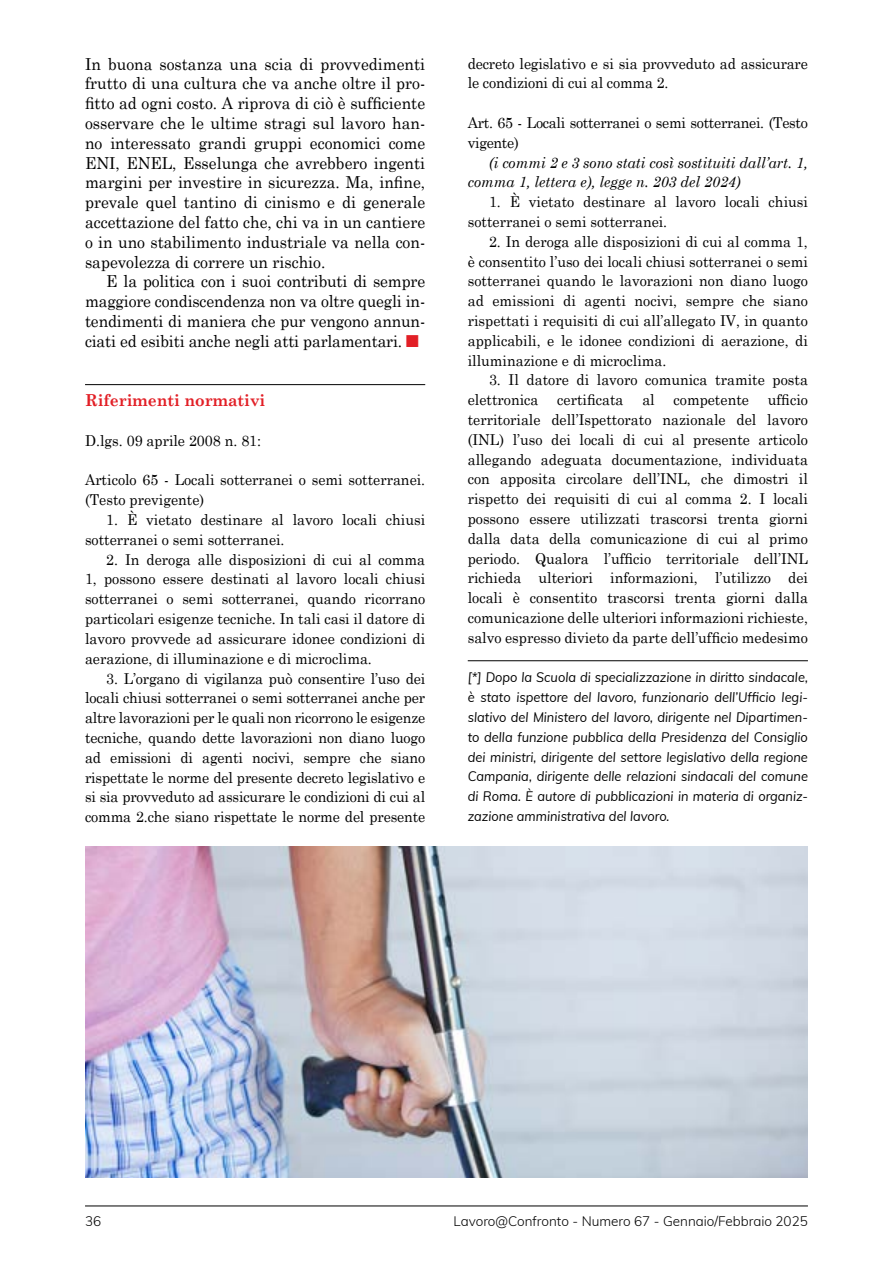
<style>
.page{position:relative;width:893px;height:1263px;background:#fff}
.page>*{position:absolute;margin:0;border:0;box-sizing:border-box;transform-origin:0 0}
.t1{font:16.5px/19.8px "Century Schoolbook";letter-spacing:-.005em;color:#000;text-align:justify;scale:.95 1}
.t2{font:700 16.5px "Century Schoolbook";color:#e21f26;scale:.95 1}
.t3{font:15px/19.8px "Century Schoolbook";color:#000;scale:.95 1}
.t4{font:italic 15px/19.8px "Century Schoolbook";color:#000;scale:.95 1}
.t5{font:15px/19.8px "Century Schoolbook";letter-spacing:-.02em;color:#000;scale:.95 1}
.t6{font:italic 13.5px/19.8px "Muli";color:#000;text-align:justify;scale:.95 1}
.t7{font:300 13.5px "Muli";color:#000}
.s1{font-family:"Monotype Sorts";color:#e21f26}
</style>
<div class="page">
<hr style="left:85px;top:1205px;width:723px;height:1px;background:#000">
<hr style="left:85px;top:384px;width:340px;height:1px;background:#000">
<hr style="left:468px;top:660px;width:340px;height:1px;background:#000">
<img style="left:85px;top:846px;width:723px;height:332px">
<p class="t1" style="left:85px;top:53px;width:360px">In buona sostanza una scia di provvedimenti frutto di una cultura che va anche oltre il pro&shy;fitto ad ogni costo. A riprova di ciò è sufficiente osservare che le ultime stragi sul lavoro han&shy;no interessato grandi gruppi economici come ENI, ENEL, Esselunga che avrebbero ingenti margini per investire in sicurezza. Ma, infine, prevale quel tantino di cinismo e di generale accettazione del fatto che, chi va in un cantiere o in uno stabilimento industriale va nella con&shy;sapevolezza di correre un rischio.</p>
<p class="t1" style="left:85px;top:271px;width:360px;text-indent:21px">E la politica con i suoi contributi di sempre maggiore condiscendenza non va oltre quegli in&shy;tendimenti di maniera che pur vengono annun&shy;ciati ed esibiti anche negli atti parlamentari. <span class="s1">n</span></p>
<p class="t2" style="left:85px;top:390px;width:191px">Riferimenti normativi</p>
<p class="t3" style="left:85px;top:430px;width:187px">D.lgs. 09 aprile 2008 n. 81:</p>
<p class="t3" style="left:85px;top:470px;width:360px">Articolo 65 - Locali sotterranei o semi sotterranei. (Testo previgente)</p>
<p class="t3" style="left:85px;top:509px;width:360px;text-indent:21px">1. È vietato destinare al lavoro locali chiusi sotterranei o semi sotterranei.</p>
<p class="t3" style="left:85px;top:549px;width:360px;text-align:justify;text-indent:21px">2. In deroga alle disposizioni di cui al comma 1, possono essere destinati al lavoro locali chiusi sotterranei o semi sotterranei, quando ricorrano particolari esigenze tecniche. In tali casi il datore di lavoro provvede ad assicurare idonee condizioni di aerazione, di illuminazione e di microclima.</p>
<p class="t3" style="left:85px;top:668px;width:360px;text-align:justify;text-indent:21px">3. L’organo di vigilanza può consentire l’uso dei locali chiusi sotterranei o semi sotterranei anche per altre lavorazioni per le quali non ricorrono le esigenze tecniche, quando dette lavorazioni non diano luogo ad emissioni di agenti nocivi, sempre che siano rispettate le norme del presente decreto legislativo e si sia provveduto ad assicurare le condizioni di cui al comma 2.che siano rispettate le norme del presente</p>
<p class="t3" style="left:468px;top:53px;width:360px">decreto legislativo e si sia provveduto ad assicurare le condizioni di cui al comma 2.</p>
<p class="t5" style="left:468px;top:112px;width:360px">Art. 65 - Locali sotterranei o semi sotterranei. (Testo vigente)</p>
<p class="t4" style="left:468px;top:152px;width:360px;text-indent:21px">(i commi 2 e 3 sono stati così sostituiti dall’art. 1, comma 1, lettera e), legge n. 203 del 2024)</p>
<p class="t3" style="left:468px;top:191px;width:360px;text-indent:21px">1. È vietato destinare al lavoro locali chiusi sotterranei o semi sotterranei.</p>
<p class="t3" style="left:468px;top:231px;width:360px;text-align:justify;text-indent:21px">2. In deroga alle disposizioni di cui al comma 1, è consentito l’uso dei locali chiusi sotterranei o semi sotterranei quando le lavorazioni non diano luogo ad emissioni di agenti nocivi, sempre che siano rispettati i requisiti di cui all’allegato IV, in quanto applicabili, e le idonee condizioni di aerazione, di illuminazione e di microclima.</p>
<p class="t3" style="left:468px;top:370px;width:360px;text-indent:21px">3. Il datore di lavoro comunica tramite posta elettronica</p>
<p class="t3" style="left:468px;top:389px;width:360px;text-align:justify;text-indent:300px">ufficio territoriale dell’Ispettorato nazionale del lavoro (INL) l’uso dei locali di cui al presente articolo allegando adeguata documentazione, individuata con apposita circolare dell’INL, che dimostri il rispetto dei requisiti di cui al comma 2. I locali possono essere utilizzati trascorsi trenta giorni dalla data della comunicazione di cui al primo periodo. Qualora l’ufficio territoriale dell’INL richieda ulteriori informazioni, l’utilizzo dei locali è consentito trascorsi trenta giorni dalla comunicazione delle ulteriori informazioni richieste, salvo espresso divieto da parte dell’ufficio medesimo</p>
<p class="t6" style="left:468px;top:667px;width:360px">[*] Dopo la Scuola di specializzazione in diritto sindacale, è stato ispettore del lavoro, funzionario dell’Ufficio legi&shy;slativo del Ministero del lavoro, dirigente nel Dipartimen&shy;to della funzione pubblica della Presidenza del Consiglio dei ministri, dirigente del settore legislativo della regione Campania, dirigente delle relazioni sindacali del comune di Roma. È autore di pubblicazioni in materia di organiz&shy;zazione amministrativa del lavoro.</p>
<p class="t3" style="left:557px;top:389px;width:71px">certificata</p>
<p class="t3" style="left:642px;top:389px;width:15px">al</p>
<p class="t3" style="left:674px;top:389px;width:81px">competente</p>
<p class="t7" style="left:85px;top:1213px;width:18px">36</p>
<p class="t7" style="left:453px;top:1213px;width:356px">Lavoro@Confronto - Numero 67 - Gennaio/Febbraio 2025</p>
</div>
